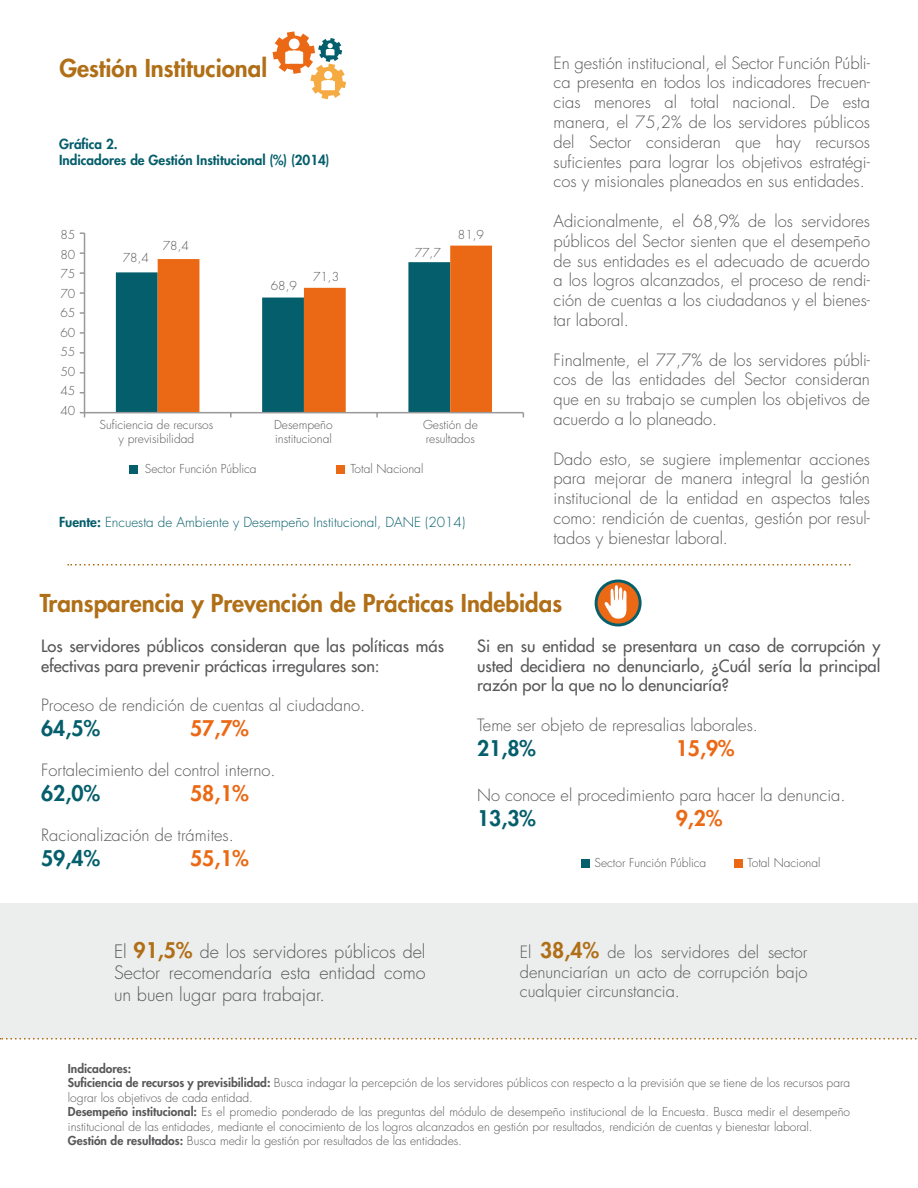
<style>
.page{position:relative;width:918px;height:1188px;background:#fff}
.page>*{position:absolute;margin:0;border:0;box-sizing:border-box;transform-origin:0 0}
.t1{font:800 24px "Futura Std";color:#b06f16}
.t2{font:800 21px "Futura Std";color:#055e6b}
.t3{font:800 21px "Futura Std";color:#eb6915}
.t4{font:300 18px/21.6px "Futura Std";color:#58585a;text-align:justify}
.t5{font:300 16.5px/19.8px "Futura Std";color:#58585a;text-align:justify}
.t6{font:500 16.5px/19.8px "Futura Std";color:#58585a}
.t7{font:300 13.5px "Futura Std";color:#055e6b}
.t8{font:800 13.5px/16.2px "Futura Std";color:#055e6b}
.t9{font:300 12px/19.5px "Futura Std";color:#58585a}
.s1{font-weight:800}
.s2{font-weight:800;font-size:21px;color:#b06f16}
</style>
<div class="page">
<div style="left:0;top:903px;width:918px;height:136px;background:#eceded"></div>
<svg style="left:68px;top:564px;width:782px;height:2px"></svg>
<svg style="left:0;top:1038px;width:916px;height:2px"></svg>
<svg style="left:116px;top:262px;width:42px;height:150px;background:#196975"></svg>
<svg style="left:158px;top:246px;width:334px;height:166px"></svg>
<hr style="left:84px;top:233px;width:1px;height:180px;background:#989998">
<hr style="left:85px;top:412px;width:438px;height:1px;background:#989998">
<svg style="left:80px;top:412px;width:5px;height:5px"></svg>
<div style="left:129px;top:465px;width:8px;height:9px;background:#055e6b"></div>
<div style="left:336px;top:465px;width:9px;height:9px;background:#eb6915"></div>
<div style="left:581px;top:859px;width:9px;height:8px;background:#055e6b"></div>
<div style="left:734px;top:859px;width:9px;height:8px;background:#eb6915"></div>
<svg style="left:273px;top:31px;width:73px;height:68px"></svg>
<svg style="left:595px;top:580px;width:47px;height:46px"></svg>
<div style="left:598px;top:582px;width:41px;height:42px;background:#eb6915;border-radius:50%"></div>
<svg style="left:603px;top:584px;width:25px;height:35px"></svg>
<h1 class="t1" style="left:59px;top:53px;width:209px">Gestión Institucional</h1>
<p class="t5" style="left:554px;top:53px;width:318px">En gestión institucional, el Sector Función Públi&shy;ca presenta en todos los indicadores frecuen&shy;cias menores al total nacional. De esta manera, el 75,2% de los servidores públicos del Sector consideran que hay recursos suficientes para lograr los objetivos estratégi&shy;cos y misionales planeados en sus entidades.</p>
<p class="t5" style="left:554px;top:212px;width:318px">Adicionalmente, el 68,9% de los servidores públicos del Sector sienten que el desempeño de sus entidades es el adecuado de acuerdo a los logros alcanzados, el proceso de rendi&shy;ción de cuentas a los ciudadanos y el bienes&shy;tar laboral.</p>
<p class="t5" style="left:554px;top:350px;width:318px">Finalmente, el 77,7% de los servidores públi&shy;cos de las entidades del Sector consideran que en su trabajo se cumplen los objetivos de acuerdo a lo planeado.</p>
<p class="t5" style="left:554px;top:449px;width:318px">Dado esto, se sugiere implementar acciones para mejorar de manera integral la gestión institucional de la entidad en aspectos tales como: rendición de cuentas, gestión por resul&shy;tados y bienestar laboral.</p>
<p class="t8" style="left:59px;top:136px;width:272px">Gráfica 2.<br>Indicadores de Gestión Institucional (%) (2014)</p>
<p class="t9" style="left:458px;top:226px;width:28px">81,9</p>
<p class="t9" style="left:60px;top:226px;width:16px;text-align:justify">85<br>80<br>75<br>70<br>65<br>60<br>55<br>50<br>45<br>40</p>
<p class="t9" style="left:163px;top:237px;width:28px">78,4</p>
<p class="t9" style="left:415px;top:243px;width:28px">77,7</p>
<p class="t9" style="left:123px;top:248px;width:28px">78,4</p>
<p class="t9" style="left:313px;top:267px;width:28px">71,3</p>
<p class="t9" style="left:271px;top:277px;width:28px">68,9</p>
<p class="t9" style="left:100px;top:418px;width:115px;line-height:14.4px;text-align:center">Suficiencia de recursos y previsibilidad</p>
<p class="t9" style="left:274px;top:418px;width:60px;line-height:14.4px">Desempeño institucional</p>
<p class="t9" style="left:423px;top:418px;width:56px;line-height:14.4px">Gestión de resultados</p>
<p class="t9" style="left:145px;top:460px;width:113px">Sector Función Pública</p>
<p class="t9" style="left:350px;top:460px;width:75px">Total Nacional</p>
<p class="t7" style="left:59px;top:514px;width:408px"><span class="s1">Fuente:</span> Encuesta de Ambiente y Desempeño Institucional, DANE (2014)</p>
<h1 class="t1" style="left:40px;top:588px;width:524px">Transparencia y Prevención de Prácticas Indebidas</h1>
<p class="t6" style="left:41px;top:636px;width:404px">Los servidores públicos consideran que las políticas más efectivas para prevenir prácticas irregulares son:</p>
<p class="t5" style="left:41px;top:696px;width:326px">Proceso de rendición de cuentas al ciudadano.</p>
<p class="t2" style="left:41px;top:715px;width:60px">64,5%</p>
<p class="t3" style="left:190px;top:715px;width:60px">57,7%</p>
<p class="t5" style="left:41px;top:761px;width:236px">Fortalecimiento del control interno.</p>
<p class="t2" style="left:41px;top:780px;width:60px">62,0%</p>
<p class="t3" style="left:190px;top:780px;width:60px">58,1%</p>
<p class="t5" style="left:41px;top:825px;width:194px">Racionalización de trámites.</p>
<p class="t2" style="left:41px;top:845px;width:60px">59,4%</p>
<p class="t3" style="left:190px;top:845px;width:60px">55,1%</p>
<p class="t6" style="left:477px;top:636px;width:405px;text-align:justify">Si en su entidad se presentara un caso de corrupción y usted decidiera no denunciarlo, ¿Cuál sería la principal razón por la que no lo denunciaría?</p>
<p class="t5" style="left:477px;top:716px;width:282px">Teme ser objeto de represalias laborales.</p>
<p class="t2" style="left:477px;top:735px;width:60px">21,8%</p>
<p class="t3" style="left:676px;top:735px;width:60px">15,9%</p>
<p class="t5" style="left:477px;top:786px;width:370px">No conoce el procedimiento para hacer la denuncia.</p>
<p class="t2" style="left:477px;top:805px;width:60px">13,3%</p>
<p class="t3" style="left:676px;top:805px;width:48px">9,2%</p>
<p class="t9" style="left:595px;top:853px;width:113px">Sector Función Pública</p>
<p class="t9" style="left:748px;top:853px;width:75px">Total Nacional</p>
<p class="t4" style="left:114px;top:941px;width:313px">El <span class="s2">91,5%</span> de los servidores públicos del Sector recomendaría esta entidad como un buen lugar para trabajar.</p>
<p class="t5" style="left:520px;top:942px;width:289px">El <span class="s2">38,4%</span> de los servidores del sector denunciarían un acto de corrupción bajo cualquier circunstancia.</p>
<p class="t9" style="left:68px;top:1062px;width:784px;line-height:14.4px"><span class="s1">Indicadores:<br>Suficiencia de recursos y previsibilidad:</span> Busca indagar la percepción de los servidores públicos con respecto a la previsión que se tiene de los recursos para lograr los objetivos de cada entidad.<br><span class="s1">Desempeño institucional:</span> Es el promedio ponderado de las preguntas del módulo de desempeño institucional de la Encuesta. Busca medir el desempeño institucional de las entidades, mediante el conocimiento de los logros alcanzados en gestión por resultados, rendición de cuentas y bienestar laboral.<br><span class="s1">Gestión de resultados:</span> Busca medir la gestión por resultados de las entidades.</p>
</div>
